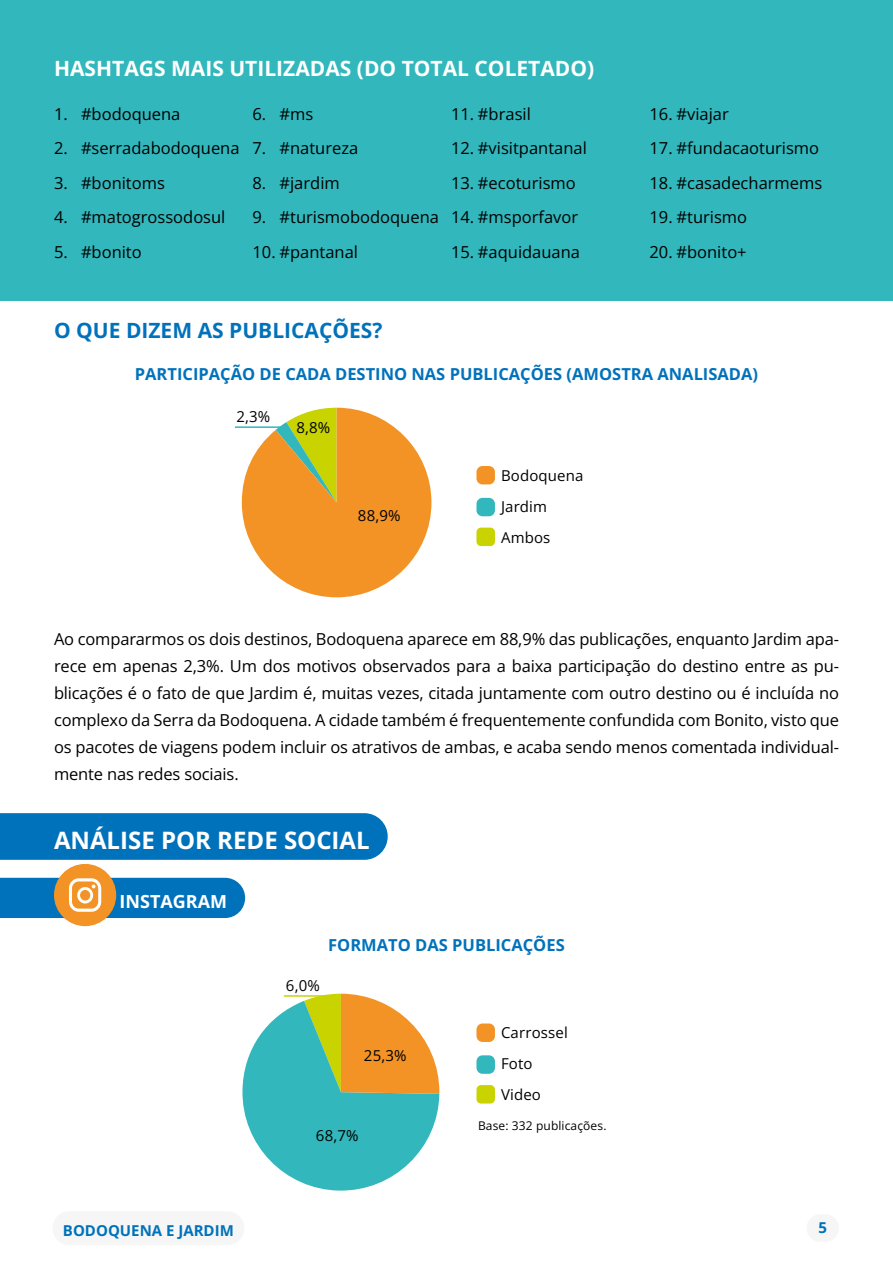
<style>
.page{position:relative;width:893px;height:1263px;background:#fff}
.page>*{position:absolute;margin:0;border:0;box-sizing:border-box;transform-origin:0 0}
.t1{font:700 24px "Open Sans";color:#fff}
.t2{font:700 21px "Open Sans";color:#fff}
.t3{font:700 21px "Open Sans";color:#0072bb}
.t4{font:700 18px "Open Sans";color:#fff}
.t5{font:16.5px/27px "Open Sans";color:#000;text-align:justify}
.t6{font:700 16.5px "Open Sans";color:#0072bb}
.t7{font:15px/31px "Open Sans";letter-spacing:.01em;color:#000}
.t8{font:700 15px "Open Sans";color:#0072bb}
.t9{font:12px "Open Sans";letter-spacing:.01em;color:#000}
</style>
<div class="page">
<div style="left:0;top:0;width:893px;height:301px;background:#31b7bc"></div>
<div style="left:0;top:813px;width:388px;height:47px;background:#0072bb"></div>
<div style="left:54px;top:864px;width:62px;height:62px;background:#f39325;border-radius:50%"></div>
<svg style="left:0;top:878px;width:245px;height:40px"></svg>
<svg style="left:242px;top:408px;width:189px;height:189px"></svg>
<div style="left:476px;top:466px;width:19px;height:18px;background:#f39325;border-radius:6px"></div>
<div style="left:476px;top:1023px;width:19px;height:19px;background:#f39325;border-radius:6px"></div>
<div style="left:476px;top:498px;width:19px;height:18px;background:#31b7bc;border-radius:6px"></div>
<div style="left:476px;top:1055px;width:19px;height:19px;background:#31b7bc;border-radius:6px"></div>
<div style="left:476px;top:528px;width:19px;height:18px;background:#c8d300;border-radius:4px"></div>
<div style="left:476px;top:1085px;width:19px;height:18px;background:#c8d300;border-radius:4px"></div>
<hr style="left:235px;top:426px;width:46px;height:2px;background:#31b7bc">
<svg style="left:242px;top:994px;width:197px;height:197px"></svg>
<div style="left:806px;top:1214px;width:33px;height:28px;background:#f6f6f6;border-radius:14px"></div>
<div style="left:52px;top:1211px;width:192px;height:34px;background:#f6f6f6;border-radius:17px"></div>
<p class="t2" style="left:54px;top:54px;width:542px">HASHTAGS MAIS UTILIZADAS (DO TOTAL COLETADO)</p>
<p class="t5" style="left:54px;top:100px;width:128px">1. #bodoquena</p>
<p class="t5" style="left:54px;top:135px;width:187px">2. #serradabodoquena</p>
<p class="t5" style="left:54px;top:169px;width:112px">3. #bonitoms</p>
<p class="t5" style="left:54px;top:204px;width:173px">4. #matogrossodosul</p>
<p class="t5" style="left:54px;top:238px;width:89px">5. #bonito</p>
<p class="t5" style="left:451px;top:100px;width:81px">11. #brasil</p>
<p class="t5" style="left:451px;top:135px;width:137px">12. #visitpantanal</p>
<p class="t5" style="left:451px;top:169px;width:126px">13. #ecoturismo</p>
<p class="t5" style="left:451px;top:204px;width:129px">14. #msporfavor</p>
<p class="t5" style="left:451px;top:238px;width:131px">15. #aquidauana</p>
<p class="t5" style="left:252px;top:100px;width:62px">6. #ms</p>
<p class="t5" style="left:252px;top:135px;width:107px">7. #natureza</p>
<p class="t5" style="left:252px;top:169px;width:89px">8. #jardim</p>
<p class="t5" style="left:252px;top:204px;width:188px">9. #turismobodoquena</p>
<p class="t5" style="left:252px;top:238px;width:107px">10. #pantanal</p>
<p class="t3" style="left:54px;top:316px;width:330px">O QUE DIZEM AS PUBLICAÇÕES?</p>
<p class="t5" style="left:649px;top:100px;width:81px">16. #viajar</p>
<p class="t5" style="left:649px;top:135px;width:171px">17. #fundacaoturismo</p>
<p class="t5" style="left:649px;top:169px;width:174px">18. #casadecharmems</p>
<p class="t5" style="left:649px;top:204px;width:99px">19. #turismo</p>
<p class="t5" style="left:649px;top:238px;width:99px">20. #bonito+</p>
<p class="t6" style="left:135px;top:362px;width:625px">PARTICIPAÇÃO DE CADA DESTINO NAS PUBLICAÇÕES (AMOSTRA ANALISADA)</p>
<p class="t7" style="left:236px;top:401px;width:35px">2,3%</p>
<p class="t7" style="left:296px;top:411px;width:35px">8,8%</p>
<p class="t7" style="left:358px;top:499px;width:44px">88,9%</p>
<p class="t7" style="left:501px;top:459px;width:84px">Bodoquena<br>Jardim<br>Ambos</p>
<p class="t5" style="left:54px;top:625px;width:787px">Ao compararmos os dois destinos, Bodoquena aparece em 88,9% das publicações, enquanto Jardim apa&shy;rece em apenas 2,3%. Um dos motivos observados para a baixa participação do destino entre as pu&shy;blicações é o fato de que Jardim é, muitas vezes, citada juntamente com outro destino ou é incluída no complexo da Serra da Bodoquena. A cidade também é frequentemente confundida com Bonito, visto que os pacotes de viagens podem incluir os atrativos de ambas, e acaba sendo menos comentada individual&shy;mente nas redes sociais.</p>
<h1 class="t1" style="left:54px;top:824px;width:317px">ANÁLISE POR REDE SOCIAL</h1>
<p class="t4" style="left:120px;top:889px;width:109px">INSTAGRAM</p>
<p class="t7" style="left:286px;top:970px;width:35px">6,0%</p>
<p class="t6" style="left:328px;top:934px;width:238px">FORMATO DAS PUBLICAÇÕES</p>
<p class="t7" style="left:364px;top:1039px;width:44px">25,3%</p>
<p class="t7" style="left:501px;top:1017px;width:68px">Carrossel<br>Foto<br>Video</p>
<p class="t7" style="left:316px;top:1119px;width:44px">68,7%</p>
<p class="t9" style="left:478px;top:1117px;width:130px">Base: 332 publicações.</p>
<p class="t8" style="left:63px;top:1220px;width:172px">BODOQUENA E JARDIM</p>
<p class="t8" style="left:818px;top:1217px;width:10px">5</p>
</div>
